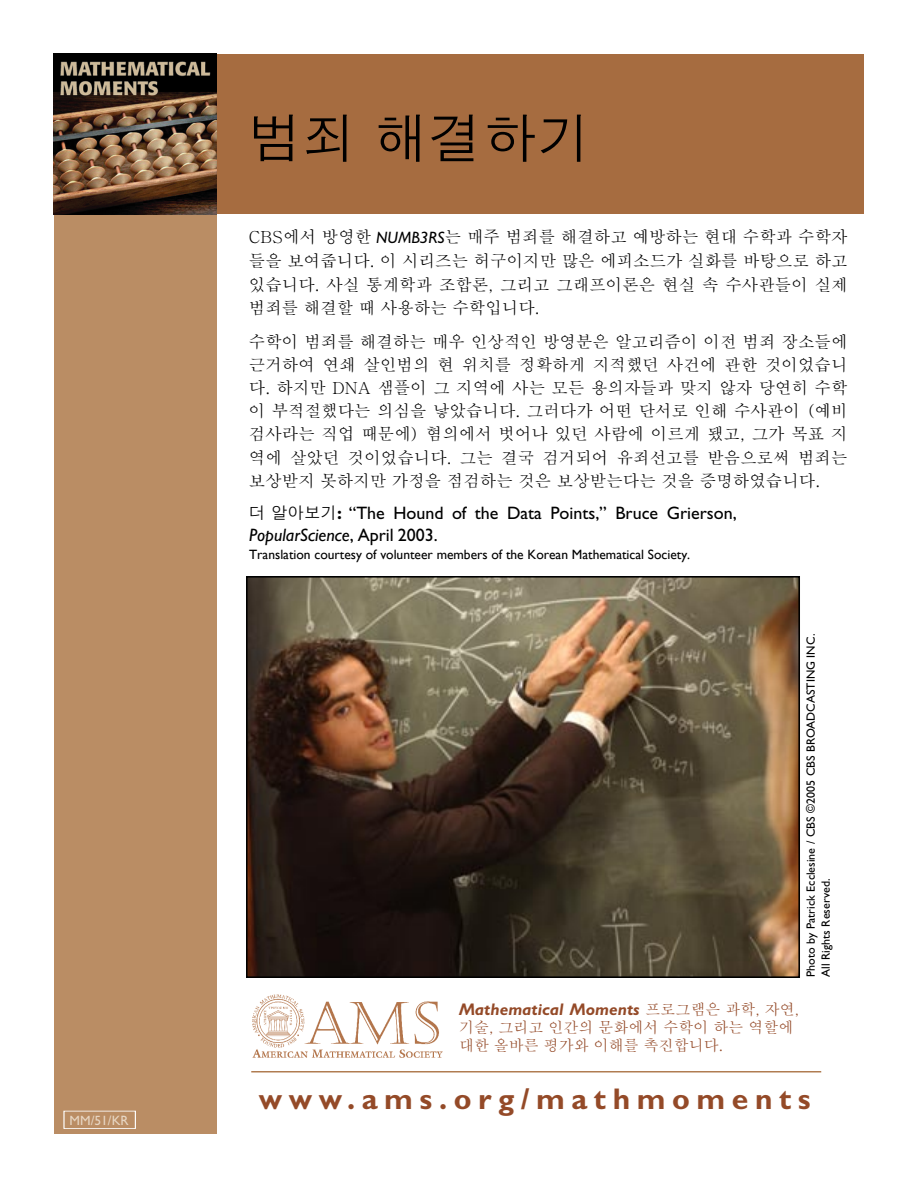
<style>
.page{position:relative;width:918px;height:1188px;background:#fff}
.page>*{position:absolute;margin:0;border:0;box-sizing:border-box;transform-origin:0 0}
.title-1_line{font:300 54px "Adobe Gothic Std";color:#000}
.t1{font:700 30px "Gill Sans";letter-spacing:.22em;color:#944a28}
.t2{font:18px/22px "Gill Sans";color:#000}
.t3{font:italic 700 16.8px "Gill Sans";color:#944a28}
.text{font:500 16.5px/23.1px "Adobe Myungjo Std";color:#000}
.t4{font:500 15px/18px "Adobe Myungjo Std";color:#944a28}
.t5{font:13.5px "Gill Sans";color:#000}
.para-1-simple{font:13.5px "Gill Sans";color:#e7d6c3}
.photo_credit{font:12px/15px "Gill Sans";color:#000}
.s1{font-style:inherit}
.s2{font-family:"Gill Sans";font-weight:400;font-style:italic}
.s3{font-family:"Adobe Gothic Std";font-weight:300;font-size:16.5px}
.s4{font-weight:700}
.s5{font-style:italic}
.s6{font-family:"Adobe Myungjo Std";font-weight:500;font-style:normal;font-size:15px}
</style>
<div class="page">
<div style="left:54px;top:54px;width:162px;height:1080px;background:#ba8d64"></div>
<div style="left:216px;top:54px;width:648px;height:160px;background:#a66c40"></div>
<img style="left:249px;top:579px;width:548px;height:396px">
<div style="left:246px;top:576px;width:554px;height:402px;border:2px solid #000"></div>
<div style="left:64px;top:1111px;width:72px;height:18px;border:1px solid #fff"></div>
<hr style="left:251px;top:1071px;width:570px;height:1px;background:#b07c51">
<img style="left:252px;top:994px;width:191px;height:63px">
<img style="left:54px;top:54px;width:162px;height:160px">
<p class="para-1-simple" style="left:70px;top:1113px;width:61px">MM/51<span class="s1">/KR</span></p>
<p class="title-1_line" style="left:249px;top:111px;width:343px">범죄 해결하기</p>
<p class="text" style="left:249px;top:224px;width:600px;line-height:24.9px">CBS에서 방영한 <span class="s2">NUMB3RS</span>는 매주 범죄를 해결하고 예방하는 현대 수학과 수학자 들을 보여줍니다. 이 시리즈는 허구이지만 많은 에피소드가 실화를 바탕으로 하고</p>
<p class="text" style="left:249px;top:273px;width:600px">있습니다. 사실 통계학과 조합론, 그리고 그래프이론은 현실 속 수사관들이 실제 범죄를 해결할 때 사용하는 수학입니다.</p>
<p class="text" style="left:249px;top:330px;width:600px;text-align:justify">수학이 범죄를 해결하는 매우 인상적인 방영분은 알고리즘이 이전 범죄 장소들에 근거하여 연쇄 살인범의 현 위치를 정확하게 지적했던 사건에 관한 것이었습니 다. 하지만 DNA 샘플이 그 지역에 사는 모든 용의자들과 맞지 않자 당연히 수학 이 부적절했다는 의심을 낳았습니다. 그러다가 어떤 단서로 인해 수사관이 (예비 검사라는 직업 때문에) 혐의에서 벗어나 있던 사람에 이르게 됐고, 그가 목표 지 역에 살았던 것이었습니다. 그는 결국 검거되어 유죄선고를 받음으로써 범죄는 보상받지 못하지만 가정을 점검하는 것은 보상받는다는 것을 증명하였습니다.</p>
<p class="t2" style="left:249px;top:502px;width:489px"><span class="s3">더 알아보기</span><span class="s4">:</span> “The Hound of the Data Points,” Bruce Grierson,<br><span class="s5">PopularScience</span>, April 2003.</p>
<p class="t5" style="left:249px;top:546px;width:443px">Translation courtesy of volunteer members of the Korean Mathematical Society.</p>
<p class="photo_credit" style="left:803px;top:977px;width:345px;rotate:-90deg">Photo by Patrick Ecclesine / CBS ©2005 CBS BROADCASTING INC.<br>All Rights Reserved.</p>
<p class="t3" style="left:459px;top:999px;width:342px">Mathematical Moments <span class="s6">프로그램은 과학, 자연,</span></p>
<p class="t4" style="left:459px;top:1019px;width:336px">기술, 그리고 인간의 문화에서 수학이 하는 역할에 대한 올바른 평가와 이해를 촉진합니다.</p>
<p class="t1" style="left:259px;top:1081px;width:554px">www.ams.org/mathmoments</p>
</div>
